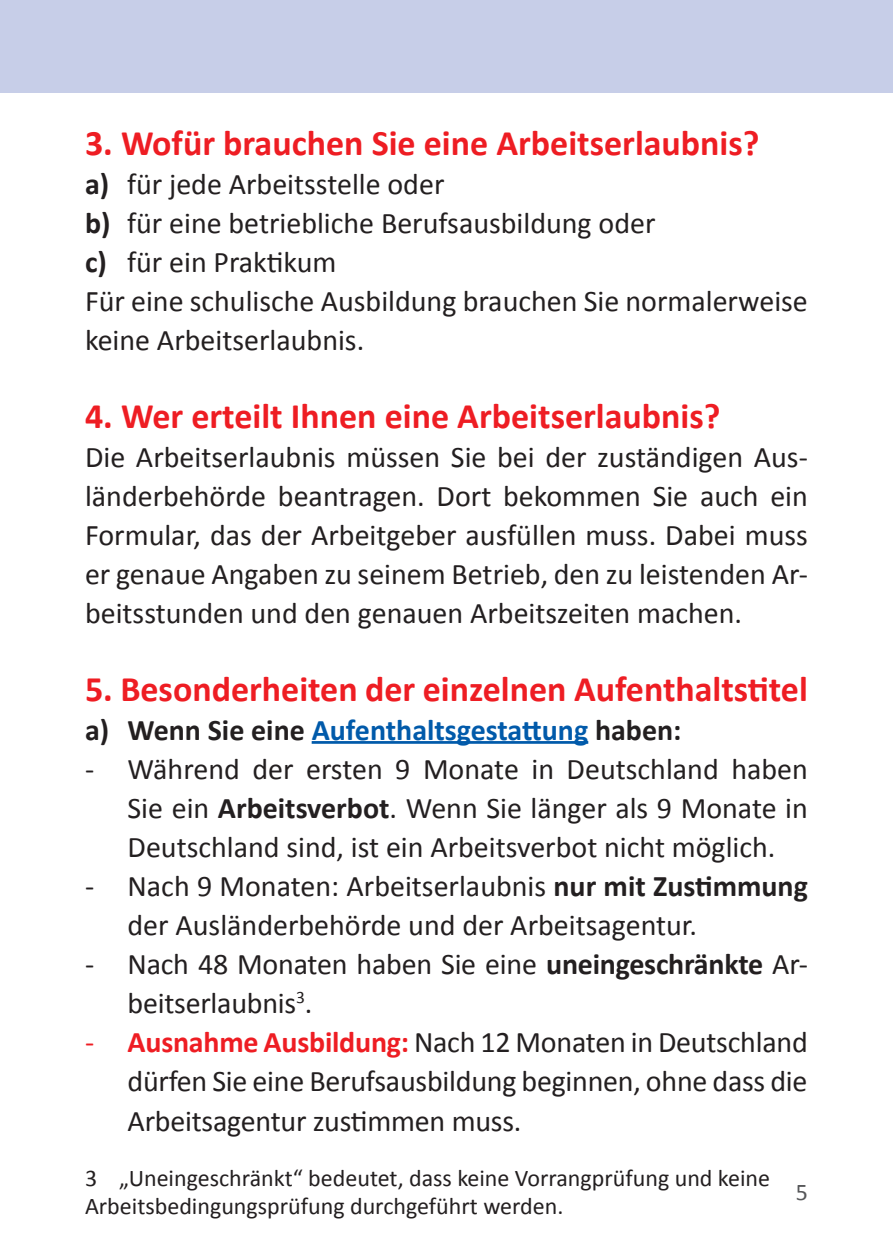
<style>
.page{position:relative;width:893px;height:1259px;background:#fff}
.page>*{position:absolute;margin:0;border:0;box-sizing:border-box;transform-origin:0 0}
.t1{font:700 36px "Calibri";color:#ee1d23}
.t2{font:30px/39px "Calibri";color:#231f20}
.t3{font:700 30px "Calibri";color:#015aaa}
.t4{font:24px/28.8px "Calibri";color:#231f20}
.t5{font:24px "Calibri";color:#57585a}
.s1{font-weight:700}
.s2{color:#231f20}
.s3{color:#ee1d23}
.s4{font-weight:700;color:#ee1d23}
</style>
<div class="page">
<div style="left:0;top:0;width:893px;height:92px;background:#c7cee8"></div>
<hr style="left:312px;top:741px;width:276px;height:3px;background:#015aaa">
<p class="t1" style="left:85px;top:120px;width:676px">3. Wofür brauchen Sie eine Arbeitserlaubnis?</p>
<p class="t2" style="left:85px;top:163px;width:724px"><span class="s1">a)</span> für jede Arbeitsstelle oder<br><span class="s1">b)</span> für eine betriebliche Berufsausbildung oder<br><span class="s1">c)</span> für ein Praktikum<br>Für eine schulische Ausbildung brauchen Sie normalerweise keine Arbeitserlaubnis.</p>
<p class="t1" style="left:85px;top:393px;width:637px">4. Wer erteilt Ihnen eine Arbeitserlaubnis?</p>
<p class="t2" style="left:85px;top:436px;width:724px;text-align:justify">Die Arbeitserlaubnis müssen Sie bei der zuständigen Aus&shy;länderbehörde beantragen. Dort bekommen Sie auch ein Formular, das der Arbeitgeber ausfüllen muss. Dabei muss er genaue Angaben zu seinem Betrieb, den zu leistenden Ar&shy;beitsstunden und den genauen Arbeitszeiten machen.</p>
<p class="t1" style="left:85px;top:666px;width:724px">5. Besonderheiten der einzelnen Aufenthaltstitel</p>
<p class="t3" style="left:85px;top:711px;width:598px"><span class="s2">a) Wenn Sie eine</span> Aufenthaltsgestattung <span class="s2">haben:</span></p>
<p class="t2" style="left:128px;top:748px;width:682px;text-align:justify;text-indent:-43px">- Während der ersten 9 Monate in Deutschland haben Sie ein <span class="s1">Arbeitsverbot</span>. Wenn Sie länger als 9 Monate in Deutschland sind, ist ein Arbeitsverbot nicht möglich.</p>
<p class="t2" style="left:128px;top:865px;width:682px;text-indent:-43px">- Nach 9 Monaten: Arbeitserlaubnis <span class="s1">nur mit Zustimmung </span>der Ausländerbehörde und der Arbeitsagentur.</p>
<p class="t2" style="left:128px;top:943px;width:682px;text-indent:-43px">- Nach 48 Monaten haben Sie eine <span class="s1">uneingeschränkte</span> Ar&shy;beitserlaubnis<sup>3</sup>.</p>
<p class="t2" style="left:128px;top:1021px;width:682px;text-align:justify;text-indent:-43px"><span class="s3">-</span> <span class="s4">Ausnahme Ausbildung:</span> Nach 12 Monaten in Deutschland dürfen Sie eine Berufsausbildung beginnen, ohne dass die Arbeitsagentur zustimmen muss.</p>
<p class="t4" style="left:85px;top:1162px;width:687px">3 „Uneingeschränkt“ bedeutet, dass keine Vorrangprüfung und keine<br>Arbeitsbedingungsprüfung durchgeführt werden.</p>
<p class="t5" style="left:796px;top:1177px;width:14px">5</p>
</div>
